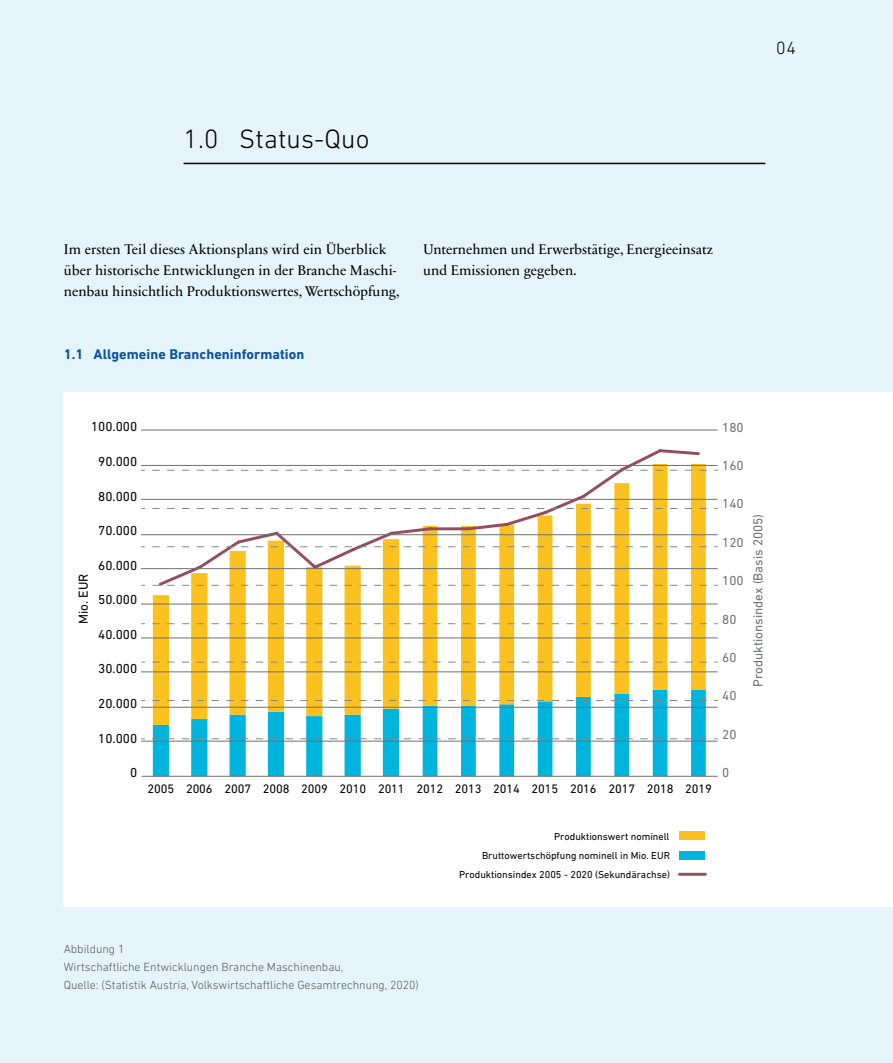
<style>
.page{position:relative;width:893px;height:1063px;background:#e5f4fa}
.page>*{position:absolute;margin:0;border:0;box-sizing:border-box;transform-origin:0 0}
.t1{font:300 27px "DIN Next LT Pro";letter-spacing:.005em;color:#000}
.t2{font:300 18px "DIN Next LT Pro";color:#000}
.t3{font:14.25px/21px "Sabon Next LT Pro";color:#000}
.t4{font:700 14.25px "DIN Next LT Pro";letter-spacing:.005em;color:#0c539e}
.t5{font:13.2px "DIN Next LT Pro";color:#000204}
.t6{font:13.2px "DIN Next LT Pro";color:#707172}
.t7{font:12.45px "DIN Next LT Pro";letter-spacing:-.01em;color:#000204}
.t8{font:300 12px/18px "DIN Next LT Pro";color:#58585a}
.t9{font:10.35px/19.2px "DIN Next LT Pro";color:#000204;text-align:right}
</style>
<div class="page">
<hr style="left:184px;top:163px;width:581px;height:1px;background:#000">
<div style="left:64px;top:392px;width:829px;height:515px;background:#fff"></div>
<div style="left:679px;top:831px;width:26px;height:9px;background:#fbc11e"></div>
<div style="left:679px;top:851px;width:26px;height:9px;background:#00b5dd"></div>
<hr style="left:679px;top:873px;width:26px;height:3px;background:#944c60">
<svg style="left:153px;top:725px;width:553px;height:51px"></svg>
<svg style="left:153px;top:464px;width:553px;height:261px"></svg>
<hr style="left:142px;top:776px;width:576px;height:1px;background:#707172">
<svg style="left:156px;top:449px;width:546px;height:139px"></svg>
<hr style="left:141px;top:741px;width:577px;height:1px;background:#707172">
<hr style="left:141px;top:707px;width:577px;height:1px;background:#707172">
<hr style="left:141px;top:672px;width:577px;height:1px;background:#707172">
<hr style="left:141px;top:638px;width:577px;height:1px;background:#707172">
<hr style="left:141px;top:604px;width:577px;height:1px;background:#707172">
<hr style="left:141px;top:568px;width:577px;height:1px;background:#707172">
<hr style="left:141px;top:534px;width:577px;height:1px;background:#707172">
<hr style="left:141px;top:499px;width:577px;height:1px;background:#707172">
<hr style="left:141px;top:465px;width:577px;height:1px;background:#707172">
<hr style="left:141px;top:430px;width:577px;height:1px;background:#707172">
<svg style="left:152px;top:739px;width:566px;height:1px"></svg>
<svg style="left:152px;top:700px;width:566px;height:1px"></svg>
<svg style="left:152px;top:662px;width:566px;height:1px"></svg>
<svg style="left:152px;top:623px;width:566px;height:1px"></svg>
<svg style="left:152px;top:585px;width:566px;height:1px"></svg>
<svg style="left:152px;top:547px;width:566px;height:1px"></svg>
<svg style="left:152px;top:508px;width:566px;height:1px"></svg>
<svg style="left:152px;top:470px;width:566px;height:1px"></svg>
<h1 class="t1" style="left:184px;top:123px;width:187px">1.0 Status-Quo</h1>
<p class="t2" style="left:776px;top:37px;width:22px">04</p>
<p class="t3" style="left:64px;top:238px;width:337px">Im ersten Teil dieses Aktionsplans wird ein Überblick über historische Entwicklungen in der Branche Maschi&shy;nenbau hinsichtlich Produktionswertes, Wertschöpfung,</p>
<p class="t3" style="left:423px;top:238px;width:291px">Unternehmen und Erwerbstätige, Energieeinsatz und Emissionen gegeben.</p>
<p class="t4" style="left:64px;top:345px;width:242px">1.1 Allgemeine Brancheninformation</p>
<p class="t5" style="left:91px;top:419px;width:48px">100.000</p>
<p class="t5" style="left:98px;top:454px;width:40px">90.000</p>
<p class="t5" style="left:98px;top:489px;width:40px">80.000</p>
<p class="t5" style="left:98px;top:523px;width:40px">70.000</p>
<p class="t5" style="left:76px;top:624px;width:52px;rotate:-90deg">Mio. EUR</p>
<p class="t5" style="left:98px;top:558px;width:40px">60.000</p>
<p class="t5" style="left:98px;top:592px;width:40px">50.000</p>
<p class="t5" style="left:98px;top:627px;width:40px">40.000</p>
<p class="t5" style="left:98px;top:661px;width:40px">30.000</p>
<p class="t5" style="left:98px;top:696px;width:40px">20.000</p>
<p class="t5" style="left:98px;top:730px;width:40px">10.000</p>
<p class="t5" style="left:130px;top:765px;width:9px">0</p>
<p class="t7" style="left:148px;top:782px;width:566px">2005 2006 2007 2008 2009 2010 2011 2012 2013 2014 2015 2016 2017 2018 2019</p>
<p class="t6" style="left:722px;top:419px;width:23px">180</p>
<p class="t6" style="left:722px;top:458px;width:23px">160</p>
<p class="t6" style="left:722px;top:496px;width:23px">140</p>
<p class="t6" style="left:722px;top:535px;width:23px">120</p>
<p class="t6" style="left:722px;top:573px;width:23px">100</p>
<p class="t6" style="left:722px;top:611px;width:16px">80</p>
<p class="t6" style="left:722px;top:650px;width:16px">60</p>
<p class="t6" style="left:722px;top:688px;width:16px">40</p>
<p class="t6" style="left:750px;top:687px;width:175px;rotate:-90deg">Produktionsindex (Basis 2005)</p>
<p class="t6" style="left:722px;top:727px;width:16px">20</p>
<p class="t6" style="left:722px;top:765px;width:9px">0</p>
<p class="t9" style="left:459px;top:826px;width:212px">Produktionswert nominell<br>Bruttowertschöpfung nominell in Mio. EUR<br>Produktionsindex 2005 - 2020 (Sekundärachse)</p>
<p class="t8" style="left:64px;top:939px;width:357px">Abbildung 1<br>Wirtschaftliche Entwicklungen Branche Maschinenbau,<br>Quelle: (Statistik Austria, Volkswirtschaftliche Gesamtrechnung, 2020)</p>
</div>
